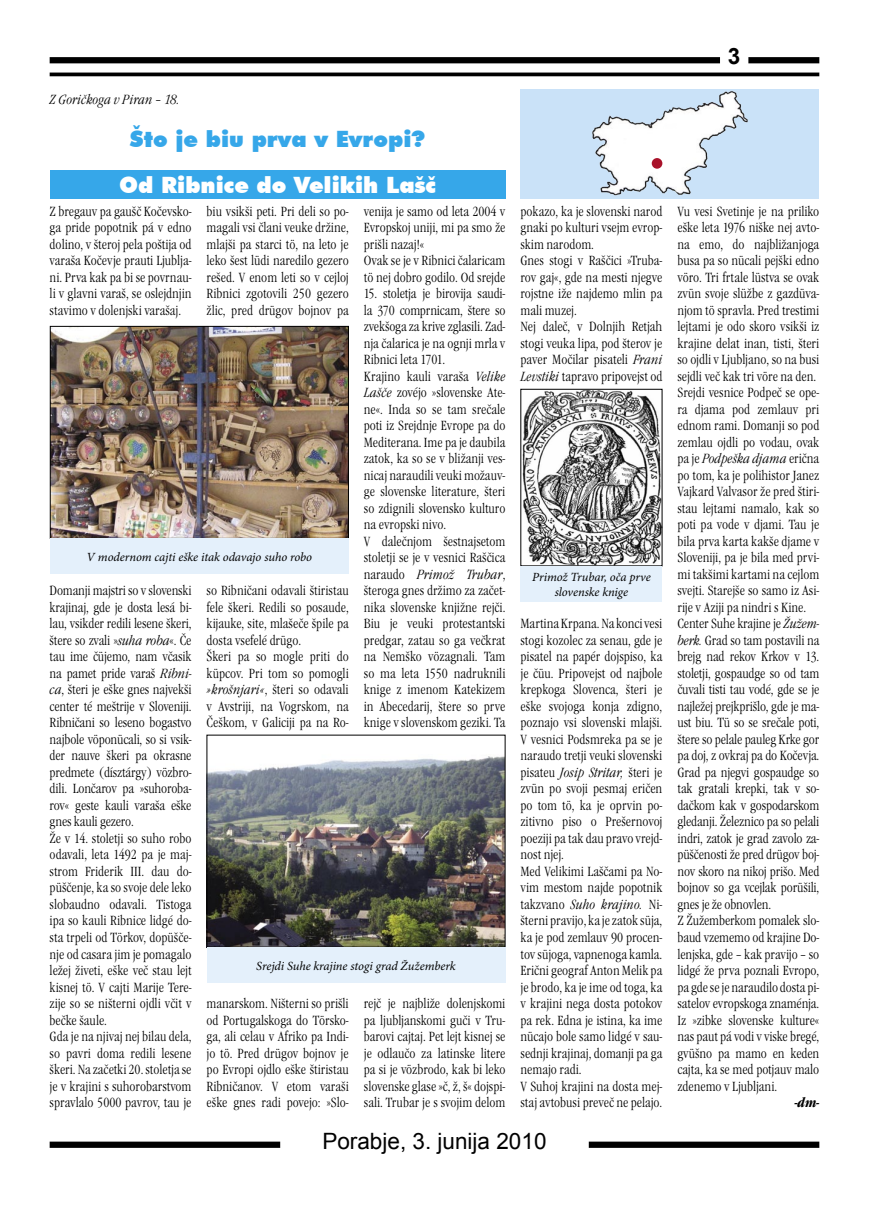
<style>
.page{position:relative;width:869px;height:1205px;background:#fff}
.page>*{position:absolute;margin:0;border:0;box-sizing:border-box;transform-origin:0 0}
.cím{font:900 22.5px "Futura BT";color:#fff}
.t1{font:22.5px "Arial";color:#000}
.cím-2{font:900 22.5px "Futura BT";color:#36a7e9}
.t2{font:700 22.5px "Arial";color:#000}
.ujszoveg{font:13.75px/16.5px "Garamond Itc TEE Ligh Cond";color:#000;text-align:justify}
.ujszoveg-2{font:13.75px "Garamond Itc TEE Ligh Cond Ital";color:#000}
.ujalairas{font:italic 700 condensed 13.75px "Garamond Itc TEE";color:#000}
.szoveg{font:italic 12.5px/15px "Minion Pro";letter-spacing:-.005em;color:#000;text-align:center}
.s1{font-family:"Garamond Itc TEE Ligh Cond Ital"}
</style>
<div class="page">
<div style="left:50px;top:1141px;width:230px;height:7px;background:#000"></div>
<div style="left:588px;top:1141px;width:231px;height:7px;background:#000"></div>
<hr style="left:50px;top:73px;width:769px;height:3px;background:#000">
<div style="left:748px;top:57px;width:71px;height:6px;background:#000"></div>
<div style="left:50px;top:57px;width:669px;height:6px;background:#000"></div>
<div style="left:520px;top:89px;width:299px;height:109px;background:#cae2f8"></div>
<div style="left:50px;top:170px;width:455px;height:28px;background:#36a7e9"></div>
<img style="left:592px;top:91px;width:156px;height:105px">
<img style="left:522px;top:391px;width:138px;height:173px">
<div style="left:520px;top:566px;width:142px;height:35px;background:#e4f0fb"></div>
<div style="left:651px;top:158px;width:11px;height:11px;background:#a9122a;border-radius:50%"></div>
<img style="left:52px;top:328px;width:294px;height:209px">
<div style="left:50px;top:326px;width:298px;height:213px;border:1px solid #000"></div>
<div style="left:50px;top:539px;width:298px;height:35px;background:#e4f0fb"></div>
<img style="left:208px;top:756px;width:295px;height:189px">
<div style="left:206px;top:735px;width:299px;height:212px;border:1px solid #000"></div>
<div style="left:206px;top:947px;width:299px;height:36px;background:#e4f0fb"></div>
<p class="ujszoveg-2" style="left:50px;top:92px;width:132px">Z Goričkoga v Piran – 18.</p>
<p class="cím-2" style="left:130px;top:125px;width:296px">Što je biu prva v Evropi?</p>
<p class="cím" style="left:119px;top:171px;width:318px">Od Ribnice do Velikih Lašč</p>
<p class="ujszoveg" style="left:363px;top:203px;width:143px">venija je samo od leta 2004 v Evropskoj uniji, mi pa smo že prišli nazaj!«</p>
<p class="ujszoveg" style="left:363px;top:253px;width:143px">Ovak se je v Ribnici čalaricam tö nej dobro godilo. Od srejde</p>
<p class="ujszoveg" style="left:363px;top:286px;width:143px">15. stoletja je birovija saudi&shy;la 370 comprnicam, štere so zvekšoga za krive zglasili. Zad&shy;nja čalarica je na ognji mrla v Ribnici leta 1701.</p>
<p class="ujszoveg" style="left:363px;top:368px;width:143px">Krajino kauli varaša <span class="s1">Velike Lašče</span> zovéjo »slovenske Ate&shy;ne«. Inda so se tam srečale poti iz Srejdnje Evrope pa do Mediterana. Ime pa je daubila zatok, ka so se v bližanji ves&shy;nicaj naraudili veuki možauv&shy;ge slovenske literature, šteri so zdignili slovensko kulturo na evropski nivo.</p>
<p class="ujszoveg" style="left:363px;top:533px;width:143px">V dalečnjom šestnajsetom stoletji se je v vesnici Raščica naraudo <span class="s1">Primož Trubar</span>, šteroga gnes držimo za začet&shy;nika slovenske knjižne rejči.<br>Biu je veuki protestantski predgar, zatau so ga večkrat na Nemško vözagnali. Tam so ma leta 1550 nadruknili knige z imenom Katekizem in Abecedarij, štere so prve knige v slovenskom geziki. Ta</p>
<p class="ujszoveg" style="left:50px;top:203px;width:143px">Z bregauv pa gaušč Kočevsko&shy;ga pride popotnik pá v edno dolino, v šteroj pela poštija od varaša Kočevje prauti Ljublja&shy;ni. Prva kak pa bi se povrnau&shy;li v glavni varaš, se oslejdnjin stavimo v dolenjski varašaj.</p>
<p class="ujszoveg" style="left:206px;top:203px;width:144px">biu vsikši peti. Pri deli so po&shy;magali vsi člani veuke držine, mlajši pa starci tö, na leto je leko šest lüdi naredilo gezero rešed. V enom leti so v cejloj Ribnici zgotovili 250 gezero žlic, pred drügov bojnov pa</p>
<p class="szoveg" style="left:87px;top:550px;width:227px">V modernom cajti eške itak odavajo suho robo</p>
<p class="ujszoveg" style="left:206px;top:583px;width:144px">so Ribničani odavali štiristau fele škeri. Redili so posaude, kijauke, site, mlašeče špile pa dosta vsefelé drügo.</p>
<p class="ujszoveg" style="left:206px;top:649px;width:144px">Škeri pa so mogle priti do küpcov. Pri tom so pomogli <span class="s1">»krošnjari«</span>, šteri so odavali v Avstriji, na Vogrskom, na Češkom, v Galiciji pa na Ro-</p>
<p class="ujszoveg" style="left:50px;top:583px;width:143px">Domanji majstri so v slovenski krajinaj, gde je dosta lesá bi&shy;lau, vsikder redili lesene škeri, štere so zvali »<span class="s1">suha roba</span>«. Če tau ime čüjemo, nam včasik na pamet pride varaš <span class="s1">Ribni&shy;ca</span>, šteri je eške gnes najvekši center té meštrije v Sloveniji.<br>Ribničani so leseno bogastvo najbole vöponücali, so si vsik&shy;der nauve škeri pa okrasne predmete (dísztárgy) vözbro&shy;dili. Lončarov pa »suhoroba&shy;rov« geste kauli varaša eške gnes kauli gezero.</p>
<p class="ujszoveg" style="left:50px;top:830px;width:143px">Že v 14. stoletji so suho robo odavali, leta 1492 pa je maj&shy;strom Friderik III. dau do&shy;püščenje, ka so svoje dele leko slobaudno odavali. Tistoga ipa so kauli Ribnice lidgé do&shy;sta trpeli od Törkov, dopüšče&shy;nje od casara jim je pomagalo ležej živeti, eške več stau lejt kisnej tö. V cajti Marije Tere&shy;zije so se ništerni ojdli včit v bečke šaule.</p>
<p class="ujszoveg" style="left:50px;top:1028px;width:143px">Gda je na njivaj nej bilau dela, so pavri doma redili lesene škeri. Na začetki 20. stoletja se je v krajini s suhorobarstvom spravlalo 5000 pavrov, tau je</p>
<p class="szoveg" style="left:256px;top:959px;width:201px">Srejdi Suhe krajine stogi grad Žužemberk</p>
<p class="ujszoveg" style="left:363px;top:995px;width:143px">rejč je najbliže dolenjskomi pa ljubljanskomi guči v Tru&shy;barovi cajtaj. Pet lejt kisnej se je odlaučo za latinske litere pa si je vözbrodo, kak bi leko slovenske glase »č, ž, š« dojspi&shy;sali. Trubar je s svojim delom</p>
<p class="ujszoveg" style="left:206px;top:995px;width:144px">manarskom. Ništerni so prišli od Portugalskoga do Törsko&shy;ga, ali celau v Afriko pa Indi&shy;jo tö. Pred drügov bojnov je po Evropi ojdlo eške štiristau Ribničanov. V etom varaši eške gnes radi povejo: »Slo-</p>
<p class="ujszoveg" style="left:520px;top:203px;width:143px">pokazo, ka je slovenski narod gnaki po kulturi vsejm evrop&shy;skim narodom.</p>
<p class="ujszoveg" style="left:520px;top:253px;width:143px">Gnes stogi v Raščici »Truba&shy;rov gaj«, gde na mesti njegve rojstne iže najdemo mlin pa mali muzej.</p>
<p class="ujszoveg" style="left:520px;top:319px;width:143px">Nej daleč, v Dolnjih Retjah stogi veuka lipa, pod šterov je paver Močilar pisateli <span class="s1">Frani Levstiki</span> tapravo pripovejst od</p>
<p class="szoveg" style="left:532px;top:570px;width:120px">Primož Trubar, oča prve slovenske knige</p>
<p class="ujszoveg" style="left:520px;top:616px;width:143px">Martina Krpana. Na konci vesi stogi kozolec za senau, gde je pisatel na papér dojspiso, ka je čüu. Pripovejst od najbole krepkoga Slovenca, šteri je eške svojoga konja zdigno, poznajo vsi slovenski mlajši.<br>V vesnici Podsmreka pa se je naraudo tretji veuki slovenski pisateu <span class="s1">Josip Stritar,</span> šteri je zvün po svoji pesmaj eričen po tom tö, ka je oprvin po&shy;zitivno piso o Prešernovoj poeziji pa tak dau pravo vrejd&shy;nost njej.</p>
<p class="ujszoveg" style="left:520px;top:863px;width:143px">Med Velikimi Laščami pa No&shy;vim mestom najde popotnik takzvano <span class="s1">Suho krajino.</span> Ni&shy;šterni pravijo, ka je zatok süja, ka je pod zemlauv 90 procen&shy;tov süjoga, vapnenoga kamla.<br>Erični geograf Anton Melik pa je brodo, ka je ime od toga, ka v krajini nega dosta potokov pa rek. Edna je istina, ka ime nücajo bole samo lidgé v sau&shy;sednji krajinaj, domanji pa ga nemajo radi.</p>
<p class="ujszoveg" style="left:520px;top:1078px;width:143px">V Suhoj krajini na dosta mej&shy;staj avtobusi preveč ne pelajo.</p>
<p class="t1" style="left:322px;top:1126px;width:225px">Porabje, 3. junija 2010</p>
<p class="t2" style="left:727px;top:41px;width:14px">3</p>
<p class="ujszoveg" style="left:677px;top:203px;width:143px">Vu vesi Svetinje je na priliko eške leta 1976 niške nej avto&shy;na emo, do najbližanjoga busa pa so nücali pejški edno vöro. Tri frtale lüstva se ovak zvün svoje slüžbe z gazdüva&shy;njom tö spravla. Pred trestimi lejtami je odo skoro vsikši iz krajine delat inan, tisti, šteri so ojdli v Ljubljano, so na busi sejdli več kak tri vöre na den.</p>
<p class="ujszoveg" style="left:677px;top:385px;width:143px">Srejdi vesnice Podpeč se ope&shy;ra djama pod zemlauv pri ednom rami. Domanji so pod zemlau ojdli po vodau, ovak pa je <span class="s1">Podpeška djama</span> erična po tom, ka je polihistor Janez Vajkard Valvasor že pred štiri&shy;stau lejtami namalo, kak so poti pa vode v djami. Tau je bila prva karta kakše djame v Sloveniji, pa je bila med prvi&shy;mi takšimi kartami na cejlom svejti. Starejše so samo iz Asi&shy;rije v Aziji pa nindri s Kine.</p>
<p class="ujszoveg" style="left:677px;top:616px;width:143px">Center Suhe krajine je <span class="s1">Žužem&shy;berk.</span> Grad so tam postavili na brejg nad rekov Krkov v 13. stoletji, gospaudge so od tam čuvali tisti tau vodé, gde se je najležej prejkprišlo, gde je ma&shy;ust biu. Tü so se srečale poti, štere so pelale pauleg Krke gor pa doj, z ovkraj pa do Kočevja.<br>Grad pa njegvi gospaudge so tak gratali krepki, tak v so&shy;dačkom kak v gospodarskom gledanji. Železnico pa so pelali indri, zatok je grad zavolo za&shy;püščenosti že pred drügov boj&shy;nov skoro na nikoj prišo. Med bojnov so ga vcejlak porüšili, gnes je že obnovlen.</p>
<p class="ujszoveg" style="left:677px;top:913px;width:143px">Z Žužemberkom pomalek slo&shy;baud vzememo od krajine Do&shy;lenjska, gde – kak pravijo – so lidgé že prva poznali Evropo, pa gde se je naraudilo dosta pi&shy;satelov evropskoga znaménja.<br>Iz »zibke slovenske kulture« nas paut pá vodi v viske bregé, gvüšno pa mamo en keden cajta, ka se med potjauv malo zdenemo v Ljubljani.</p>
<p class="ujalairas" style="left:794px;top:1094px;width:26px">-dm-</p>
</div>
